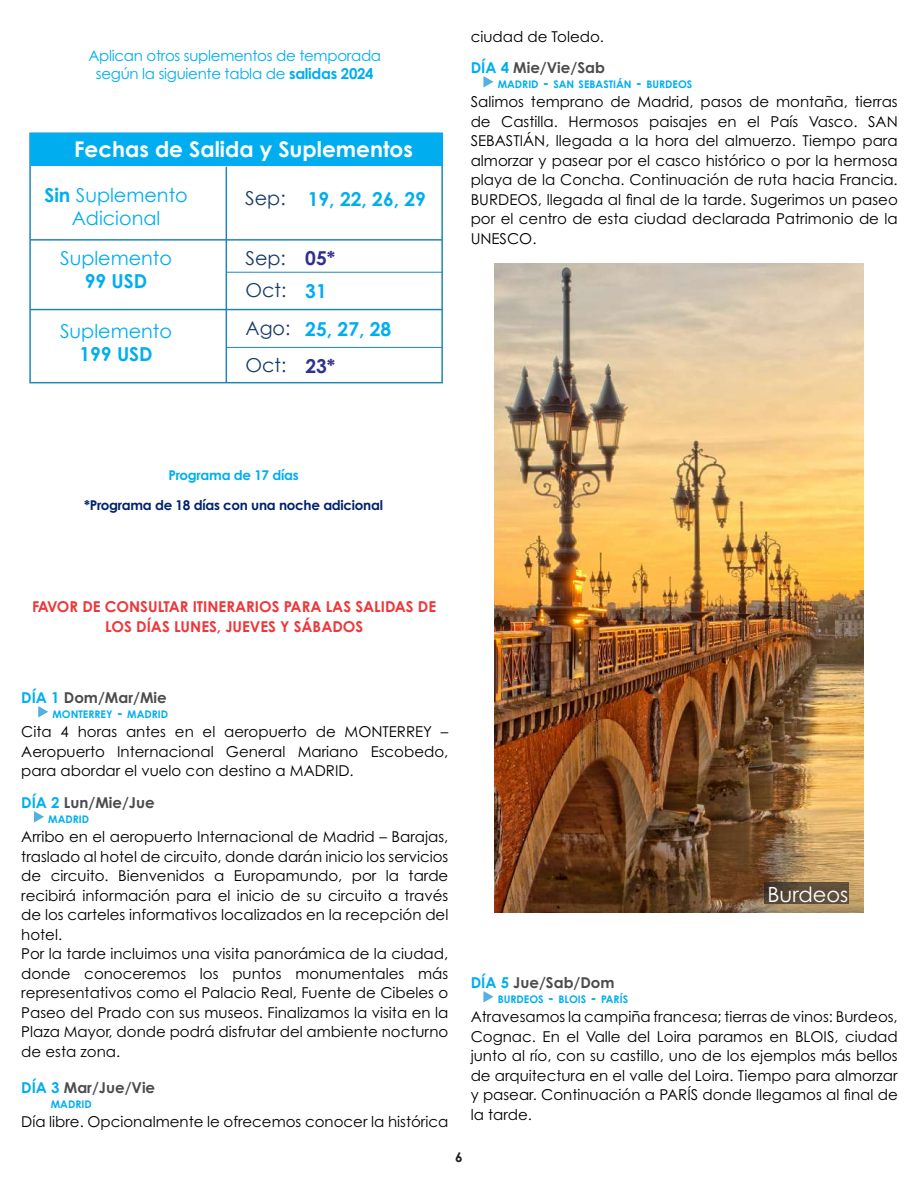
<style>
.page{position:relative;width:918px;height:1188px;background:#fff}
.page>*{position:absolute;margin:0;border:0;box-sizing:border-box;transform-origin:0 0}
.t1{font:700 21.6px "Century Gothic";color:#fff}
.t2{font:21px "Century Gothic Pro";color:#fff}
.t3{font:19.2px/23.1px "Century Gothic";color:#00aeef;text-align:center}
.t4{font:19.2px/33px "Century Gothic";color:#173b67}
.t5{font:700 19.2px "Century Gothic";color:#00aeef}
.t6{font:15px/19.5px "Century Gothic Pro";color:#000;text-align:justify}
.t7{font:700 15px/19.5px "Century Gothic Pro";color:#ee373a;text-align:center}
.t8{font:15px/18px "Century Gothic Pro";letter-spacing:-.02em;color:#00aeef;text-align:center}
.t9{font:700 15px "Century Gothic Pro";color:#4b4c4d}
.t10{font:700 13.5px "Century Gothic Pro";letter-spacing:-.02em;color:#00226c}
.t11{font:700 13.5px "Century Gothic Pro";letter-spacing:-.02em;color:#00aeef}
.t12{font:700 13.5px "Century Gothic Pro";color:#231f20}
.t13{font:700 10.5px "Century Gothic Pro";color:#00aeef}
.s1{font-weight:700}
.s2{font-weight:400;color:#173b67}
.s3{font-weight:700;color:#2e3092}
.s4{font-weight:700;color:#00aeef}
.s5{font-weight:700;color:#4b4c4d}
.s6{font-size:15px}
.s7{color:#00aeef}
</style>
<div class="page">
<svg style="left:38px;top:706px;width:10px;height:12px"></svg>
<svg style="left:34px;top:811px;width:10px;height:12px"></svg>
<svg style="left:483px;top:76px;width:11px;height:12px"></svg>
<img style="left:495px;top:263px;width:368px;height:649px">
<div style="left:764px;top:883px;width:85px;height:21px;background:linear-gradient(to right,#4a3d31,#67563f)"></div>
<svg style="left:483px;top:991px;width:11px;height:12px"></svg>
<svg style="left:29px;top:132px;width:414px;height:252px"></svg>
<hr style="left:226px;top:272px;width:216px;height:1px;background:#1e87b8">
<hr style="left:226px;top:347px;width:216px;height:1px;background:#1e87b8">
<hr style="left:30px;top:239px;width:412px;height:2px;background:#1e87b8">
<hr style="left:30px;top:309px;width:412px;height:1px;background:#1e87b8">
<div style="left:30px;top:133px;width:412px;height:33px;background:#00aeef"></div>
<p class="t8" style="left:88px;top:47px;width:294px">Aplican otros suplementos de temporada según la siguiente tabla de <span class="s1">salidas 2024</span></p>
<h1 class="t1" style="left:74px;top:132px;width:340px">Fechas de Salida y Suplementos</h1>
<p class="t3" style="left:44px;top:183px;width:145px"><span class="s1">Sin</span> Suplemento<br>Adicional</p>
<p class="t5" style="left:245px;top:184px;width:182px"><span class="s2">Sep:</span> 19, 22, 26, 29</p>
<p class="t3" style="left:60px;top:247px;width:113px">Suplemento</p>
<p class="t5" style="left:85px;top:267px;width:64px">99 USD</p>
<p class="t4" style="left:246px;top:241px;width:91px">Sep: <span class="s3">05*<br></span>Oct: <span class="s4">31</span></p>
<p class="t4" style="left:246px;top:311px;width:147px;line-height:36.2px">Ago: <span class="s4">25, 27, 28<br></span>Oct: <span class="s3">23*</span></p>
<p class="t3" style="left:60px;top:319px;width:113px">Suplemento</p>
<p class="t5" style="left:79px;top:340px;width:75px">199 USD</p>
<p class="t6" style="left:471px;top:22px;width:136px;line-height:30.2px">ciudad de Toledo.<br><span class="s4">DÍA 4</span> <span class="s5">Mie/Vie/Sab</span></p>
<p class="t13" style="left:498px;top:77px;width:196px">MADRID <span class="s6">-</span> SAN SEBASTIÁN <span class="s6">-</span> BURDEOS</p>
<p class="t6" style="left:471px;top:92px;width:429px">Salimos temprano de Madrid, pasos de montaña, tierras de Castilla. Hermosos paisajes en el País Vasco. SAN SEBASTIÁN, llegada a la hora del almuerzo. Tiempo para almorzar y pasear por el casco histórico o por la hermosa playa de la Concha. Continuación de ruta hacia Francia.<br>BURDEOS, llegada al final de la tarde. Sugerimos un paseo por el centro de esta ciudad declarada Patrimonio de la UNESCO.</p>
<p class="t11" style="left:168px;top:466px;width:132px">Programa de 17 días</p>
<p class="t10" style="left:84px;top:496px;width:300px">*Programa de 18 días con una noche adicional</p>
<p class="t7" style="left:32px;top:597px;width:406px">FAVOR DE CONSULTAR ITINERARIOS PARA LAS SALIDAS DE<br>LOS DÍAS LUNES, JUEVES Y SÁBADOS</p>
<p class="t9" style="left:21px;top:688px;width:147px"><span class="s7">DÍA 1</span> Dom/Mar/Mie</p>
<p class="t13" style="left:52px;top:707px;width:117px">MONTERREY <span class="s6">-</span> MADRID</p>
<p class="t6" style="left:21px;top:722px;width:429px">Cita 4 horas antes en el aeropuerto de MONTERREY – Aeropuerto Internacional General Mariano Escobedo, para abordar el vuelo con destino a MADRID.</p>
<p class="t9" style="left:21px;top:793px;width:135px"><span class="s7">DÍA 2</span> Lun/Mie/Jue</p>
<p class="t13" style="left:48px;top:812px;width:42px">MADRID</p>
<p class="t6" style="left:21px;top:827px;width:429px;text-align:left">Arribo en el aeropuerto Internacional de Madrid – Barajas, traslado al hotel de circuito, donde darán inicio los servicios de circuito. Bienvenidos a Europamundo, por la tarde recibirá información para el inicio de su circuito a través de los carteles informativos localizados en la recepción del hotel.<br>Por la tarde incluimos una visita panorámica de la ciudad, donde conoceremos los puntos monumentales más representativos como el Palacio Real, Fuente de Cibeles o Paseo del Prado con sus museos. Finalizamos la visita en la Plaza Mayor, donde podrá disfrutar del ambiente nocturno de esta zona.</p>
<p class="t9" style="left:21px;top:1078px;width:135px"><span class="s7">DÍA 3</span> Mar/Jue/Vie</p>
<p class="t13" style="left:51px;top:1097px;width:42px">MADRID</p>
<p class="t6" style="left:21px;top:1112px;width:429px">Día libre. Opcionalmente le ofrecemos conocer la histórica</p>
<h2 class="t2" style="left:768px;top:881px;width:82px">Burdeos</h2>
<p class="t9" style="left:471px;top:973px;width:145px"><span class="s7">DÍA 5</span> Jue/Sab/Dom</p>
<p class="t13" style="left:498px;top:992px;width:132px">BURDEOS <span class="s6">-</span> BLOIS <span class="s6">-</span> PARÍS</p>
<p class="t6" style="left:471px;top:1007px;width:429px">Atravesamos la campiña francesa; tierras de vinos: Burdeos, Cognac. En el Valle del Loira paramos en BLOIS, ciudad junto al río, con su castillo, uno de los ejemplos más bellos de arquitectura en el valle del Loira. Tiempo para almorzar y pasear. Continuación a PARÍS donde llegamos al final de la tarde.</p>
<p class="t12" style="left:455px;top:1149px;width:9px">6</p>
</div>
